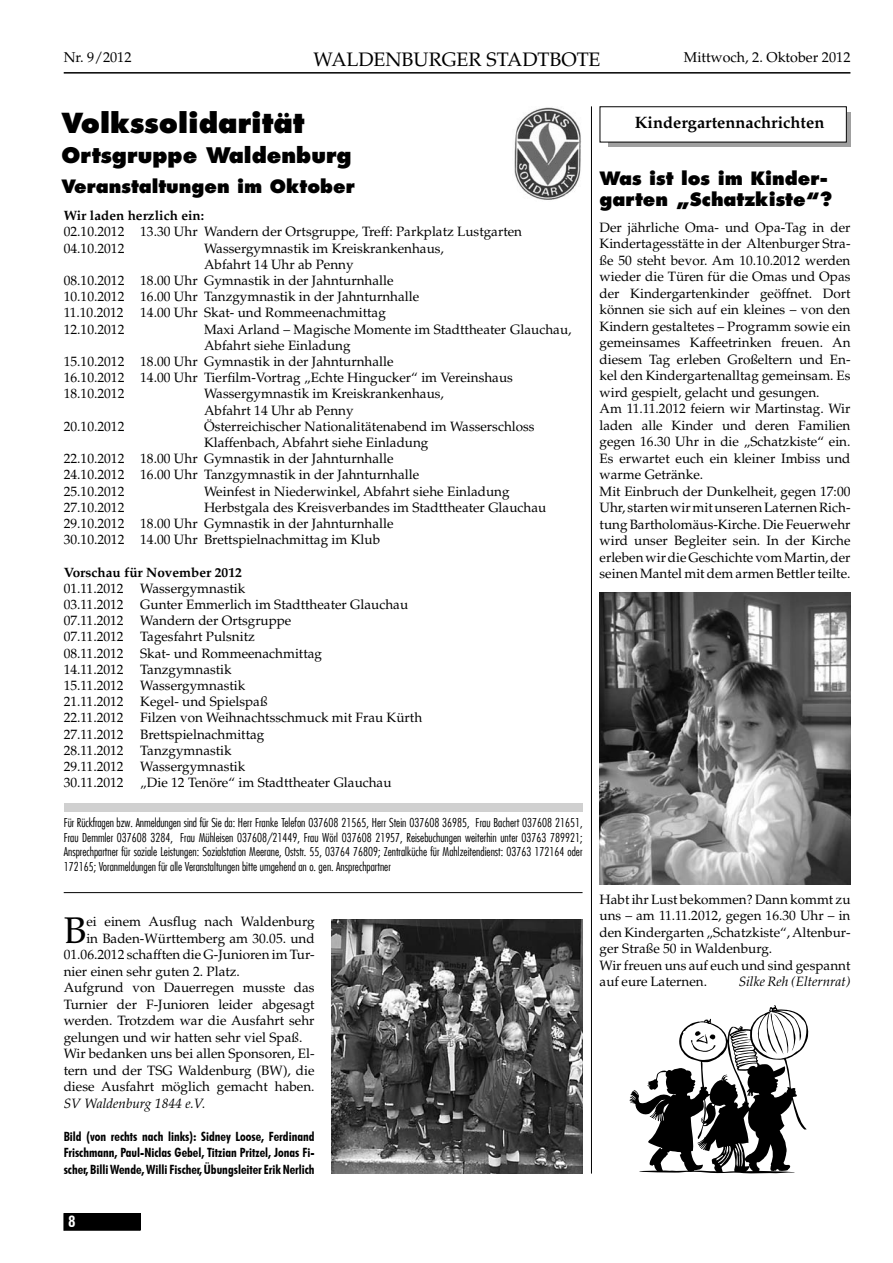
<style>
.page{position:relative;width:893px;height:1263px;background:#fff}
.page>*{position:absolute;margin:0;border:0;box-sizing:border-box;transform-origin:0 0}
.t1{font:37.05px "Palatino";color:#000}
.t2{font:800 27px "Futura LT";color:#000}
.t3{font:800 21px "Futura LT";color:#000}
.t4{font:19.5px "Palatino";color:#000}
.t5{font:800 18px/21.6px "Futura LT";color:#000}
.t6{font:700 16.5px "Palatino";color:#000}
.t7{font:700 condensed 15px "Swiss 721 BT";color:#fff}
.t8{font:14.25px "Palatino";color:#000}
.t9{font:13.5px/16.5px "Palatino";color:#000}
.t10{font:700 13.5px "Palatino";color:#000}
.t11{font:italic 13.5px "Palatino";color:#000}
.t12{font:700 condensed 12.75px/16.5px "Futura BT";color:#000;text-align:justify}
.t13{font:300 condensed 12px/14.4px "Futura LT";color:#000;text-align:justify}
</style>
<div class="page">
<hr style="left:64px;top:72px;width:786px;height:2px;background:#000">
<div style="left:64px;top:1214px;width:76px;height:16px;background:#000"></div>
<div style="left:64px;top:1213px;width:76px;height:17px;border:1px solid #000"></div>
<img style="left:514px;top:107px;width:67px;height:93px">
<div style="left:64px;top:804px;width:518px;height:8px;background:#d0d0d0"></div>
<img style="left:332px;top:920px;width:250px;height:254px">
<img style="left:599px;top:592px;width:251px;height:292px">
<hr style="left:64px;top:892px;width:518px;height:1px;background:#000">
<svg style="left:608px;top:113px;width:242px;height:34px"></svg>
<div style="left:600px;top:107px;width:246px;height:35px;background:#fff"></div>
<hr style="left:591px;top:106px;width:1px;height:1068px;background:#000">
<svg style="left:630px;top:1005px;width:178px;height:169px"></svg>
<p class="t8" style="left:64px;top:52px;width:69px">Nr. 9/2012</p>
<h3 class="t4" style="left:314px;top:52px;width:288px">WALDENBURGER STADTBOTE</h3>
<p class="t8" style="left:684px;top:52px;width:168px">Mittwoch, 2. Oktober 2012</p>
<h2 class="t2" style="left:61px;top:106px;width:245px">Volkssolidarität</h2>
<h3 class="t3" style="left:61px;top:141px;width:292px">Ortsgruppe Waldenburg</h3>
<h3 class="t5" style="left:61px;top:175px;width:295px">Veranstaltungen im Oktober</h3>
<p class="t10" style="left:64px;top:210px;width:142px">Wir laden herzlich ein:</p>
<p class="t9" style="left:64px;top:225px;width:460px">02.10.2012 13.30 Uhr Wandern der Ortsgruppe, Treff: Parkplatz Lustgarten<br>04.10.2012</p>
<p class="t9" style="left:204px;top:241px;width:241px">Wassergymnastik im Kreiskrankenhaus,</p>
<p class="t9" style="left:204px;top:258px;width:151px">Abfahrt 14 Uhr ab Penny</p>
<p class="t9" style="left:64px;top:274px;width:331px">08.10.2012 18.00 Uhr Gymnastik in der Jahnturnhalle</p>
<p class="t9" style="left:64px;top:290px;width:357px">10.10.2012 16.00 Uhr Tanzgymnastik in der Jahnturnhalle</p>
<p class="t9" style="left:64px;top:306px;width:324px">11.10.2012 14.00 Uhr Skat- und Rommeenachmittag</p>
<p class="t9" style="left:64px;top:322px;width:62px">12.10.2012</p>
<p class="t9" style="left:204px;top:322px;width:369px">Maxi Arland – Magische Momente im Stadttheater Glauchau,</p>
<p class="t9" style="left:204px;top:339px;width:148px">Abfahrt siehe Einladung</p>
<p class="t9" style="left:64px;top:355px;width:331px">15.10.2012 18.00 Uhr Gymnastik in der Jahnturnhalle</p>
<p class="t9" style="left:64px;top:371px;width:451px">16.10.2012 14.00 Uhr Tierfilm-Vortrag „Echte Hingucker“ im Vereinshaus</p>
<p class="t9" style="left:64px;top:387px;width:62px">18.10.2012</p>
<p class="t9" style="left:204px;top:387px;width:241px">Wassergymnastik im Kreiskrankenhaus,<br>Abfahrt 14 Uhr ab Penny</p>
<p class="t9" style="left:64px;top:420px;width:62px">20.10.2012</p>
<p class="t9" style="left:204px;top:420px;width:332px">Österreichischer Nationalitätenabend im Wasserschloss</p>
<p class="t9" style="left:204px;top:436px;width:226px">Klaffenbach, Abfahrt siehe Einladung</p>
<p class="t9" style="left:64px;top:452px;width:331px">22.10.2012 18.00 Uhr Gymnastik in der Jahnturnhalle</p>
<p class="t9" style="left:64px;top:468px;width:357px">24.10.2012 16.00 Uhr Tanzgymnastik in der Jahnturnhalle</p>
<p class="t9" style="left:64px;top:484px;width:62px">25.10.2012</p>
<p class="t9" style="left:204px;top:484px;width:307px">Weinfest in Niederwinkel, Abfahrt siehe Einladung</p>
<p class="t9" style="left:64px;top:501px;width:62px">27.10.2012</p>
<p class="t9" style="left:64px;top:501px;width:484px;text-indent:140px">Herbstgala des Kreisverbandes im Stadttheater Glauchau<br>29.10.2012 18.00 Uhr Gymnastik in der Jahnturnhalle<br>30.10.2012 14.00 Uhr Brettspielnachmittag im Klub</p>
<p class="t10" style="left:64px;top:567px;width:180px">Vorschau für November 2012</p>
<p class="t9" style="left:64px;top:582px;width:360px">01.11.2012 Wassergymnastik<br>03.11.2012 Gunter Emmerlich im Stadttheater Glauchau 07.11.2012 Wandern der Ortsgruppe<br>07.11.2012 Tagesfahrt Pulsnitz<br>08.11.2012 Skat- und Rommeenachmittag<br>14.11.2012 Tanzgymnastik<br>15.11.2012 Wassergymnastik<br>21.11.2012 Kegel- und Spielspaß<br>22.11.2012 Filzen von Weihnachtsschmuck mit Frau Kürth 27.11.2012 Brettspielnachmittag<br>28.11.2012 Tanzgymnastik<br>29.11.2012 Wassergymnastik<br>30.11.2012 „Die 12 Tenöre“ im Stadttheater Glauchau</p>
<p class="t13" style="left:64px;top:816px;width:520px">Für Rückfragen bzw. Anmeldungen sind für Sie da: Herr Franke Telefon 037608 21565, Herr Stein 037608 36985, Frau Bachert 037608 21651, Frau Demmler 037608 3284, Frau Mühleisen 037608/21449, Frau Wörl 037608 21957, Reisebuchungen weiterhin unter 03763 789921; Ansprechpartner für soziale Leistungen: Sozialstation Meerane, Oststr. 55, 03764 76809; Zentralküche für Mahlzeitendienst: 03763 172164 oder 172165; Voranmeldungen für alle Veranstaltungen bitte umgehend an o. gen. Ansprechpartner</p>
<h1 class="t1" style="left:64px;top:916px;width:24px">B</h1>
<p class="t9" style="left:86px;top:915px;width:230px">ei einem Ausflug nach Waldenburg</p>
<p class="t9" style="left:86px;top:931px;width:230px">in Baden-Württemberg am 30.05. und</p>
<p class="t9" style="left:64px;top:948px;width:252px">01.06.2012 schafften die G-Junioren im Tur-</p>
<p class="t9" style="left:64px;top:964px;width:178px">nier einen sehr guten 2. Platz.</p>
<p class="t9" style="left:64px;top:981px;width:252px">Aufgrund von Dauerregen musste das</p>
<p class="t9" style="left:64px;top:997px;width:252px">Turnier der F-Junioren leider abgesagt</p>
<p class="t9" style="left:64px;top:1014px;width:252px">werden. Trotzdem war die Ausfahrt sehr</p>
<p class="t9" style="left:64px;top:1030px;width:240px">gelungen und wir hatten sehr viel Spaß.</p>
<p class="t9" style="left:64px;top:1047px;width:252px">Wir bedanken uns bei allen Sponsoren, El-</p>
<p class="t9" style="left:64px;top:1063px;width:252px">tern und der TSG Waldenburg (BW), die</p>
<p class="t9" style="left:64px;top:1080px;width:252px">diese Ausfahrt möglich gemacht haben.</p>
<p class="t11" style="left:64px;top:1098px;width:143px">SV Waldenburg 1844 e.V.</p>
<p class="t12" style="left:64px;top:1128px;width:252px">Bild (von rechts nach links): Sidney Loose, Ferdinand Frischmann, Paul-Niclas Gebel, Titzian Pritzel, Jonas Fi&shy;scher, Billi Wende, Willi Fischer, Übungsleiter Erik Nerlich</p>
<p class="t7" style="left:68px;top:1212px;width:9px">8</p>
<p class="t6" style="left:635px;top:116px;width:191px">Kindergartennachrichten</p>
<h3 class="t5" style="left:599px;top:167px;width:234px">Was ist los im Kinder&shy;garten „Schatzkiste“?</h3>
<p class="t9" style="left:599px;top:221px;width:252px">Der jährliche Oma- und Opa-Tag in der Kindertagesstätte in der Altenburger Stra&shy;ße 50 steht bevor. Am 10.10.2012 werden wieder die Türen für die Omas und Opas der Kindergartenkinder geöffnet. Dort können sie sich auf ein kleines – von den Kindern gestaltetes – Programm sowie ein gemeinsames Kaffeetrinken freuen. An diesem Tag erleben Großeltern und En&shy;kel den Kindergartenalltag gemeinsam. Es wird gespielt, gelacht und gesungen.<br>Am 11.11.2012 feiern wir Martinstag. Wir laden alle Kinder und deren Familien gegen 16.30 Uhr in die „Schatzkiste“ ein.<br>Es erwartet euch ein kleiner Imbiss und warme Getränke.<br>Mit Einbruch der Dunkelheit, gegen 17:00<br>Uhr, starten wir mit unseren Laternen Rich&shy;tung Bartholomäus-Kirche. Die Feuerwehr wird unser Begleiter sein. In der Kirche erleben wir die Geschichte vom Martin, der seinen Mantel mit dem armen Bettler teilte.</p>
<p class="t9" style="left:599px;top:893px;width:252px">Habt ihr Lust bekommen? Dann kommt zu uns – am 11.11.2012, gegen 16.30 Uhr – in den Kindergarten „Schatzkiste“, Altenbur&shy;ger Straße 50 in Waldenburg.<br>Wir freuen uns auf euch und sind gespannt auf eure Laternen.</p>
<p class="t11" style="left:739px;top:976px;width:113px">Silke Reh (Elternrat)</p>
</div>
